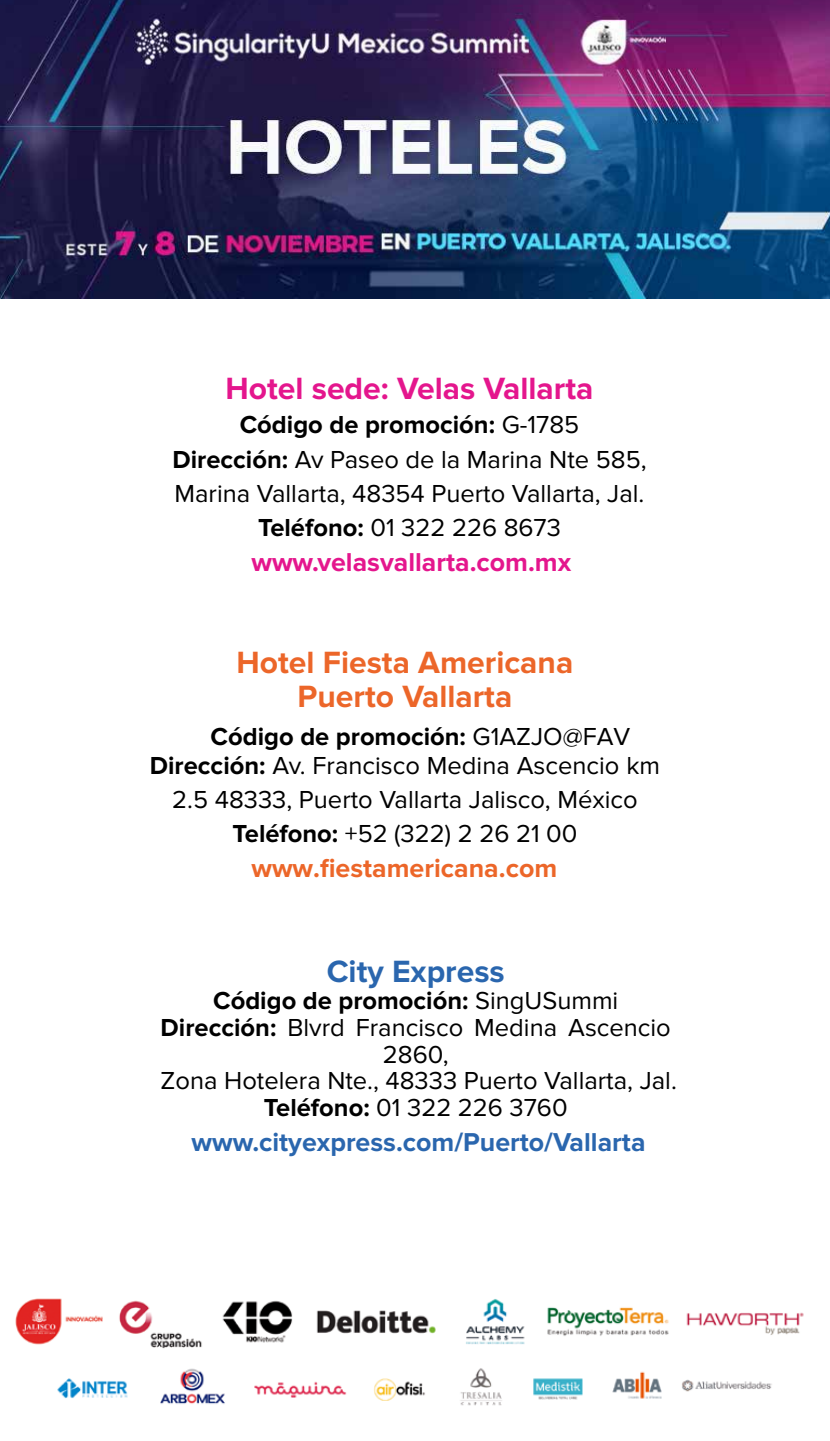
<style>
.page{position:relative;width:830px;height:1441px;background:#fff}
.page>*{position:absolute;margin:0;border:0;box-sizing:border-box;transform-origin:0 0}
.t1{font:700 31.8px/34.5px "Proxima Nova";color:#ec6629;text-align:center}
.t2{font:700 31.8px "Proxima Nova";color:#e4168d}
.t3{font:700 31.8px "Proxima Nova";color:#2a66ae}
.t4{font:700 26.85px "Proxima Nova";color:#2a66ae}
.t5{font:700 26.85px "Proxima Nova";color:#e4168d}
.t6{font:700 26.85px "Proxima Nova";color:#ec6629}
.t7{font:25.5px/34.3px "Proxima Nova";color:#000;text-align:center}
.t8{font:700 25.5px "Proxima Nova";color:#000}
.s1{font-weight:700}
.s2{font-weight:400}
</style>
<div class="page">
<img style="left:0;top:0;width:830px;height:299px">
<img style="left:15px;top:1298px;width:789px;height:108px">
<p class="t2" style="left:225px;top:370px;width:369px">Hotel sede: Velas Vallarta</p>
<p class="t7" style="left:172px;top:408px;width:475px"><span class="s1">Código de promoción:</span> G-1785<br><span class="s1">Dirección:</span> Av Paseo de la Marina Nte 585, Marina Vallarta, 48354 Puerto Vallarta, Jal.<br><span class="s1">Teléfono:</span> 01 322 226 8673</p>
<p class="t5" style="left:251px;top:546px;width:321px">www.velasvallarta.com.mx</p>
<p class="t1" style="left:236px;top:645px;width:338px">Hotel Fiesta Americana<br>Puerto Vallarta</p>
<p class="t8" style="left:211px;top:722px;width:421px">Código de promoción: <span class="s2">G1AZJO@FAV</span></p>
<p class="t7" style="left:150px;top:748px;width:511px"><span class="s1">Dirección:</span> Av. Francisco Medina Ascencio km<br>2.5 48333, Puerto Vallarta Jalisco, México<br><span class="s1">Teléfono:</span> +52 (322) 2 26 21 00</p>
<p class="t6" style="left:251px;top:852px;width:307px">www.fiestamericana.com</p>
<p class="t3" style="left:327px;top:953px;width:179px">City Express</p>
<p class="t7" style="left:161px;top:987px;width:517px;line-height:26.7px"><span class="s1">Código de promoción:</span> SingUSummi<br><span class="s1">Dirección:</span> Blvrd Francisco Medina Ascencio<br>2860,<br>Zona Hotelera Nte., 48333 Puerto Vallarta, Jal.<br><span class="s1">Teléfono:</span> 01 322 226 3760</p>
<p class="t4" style="left:191px;top:1126px;width:455px">www.cityexpress.com/Puerto/Vallarta</p>
</div>
